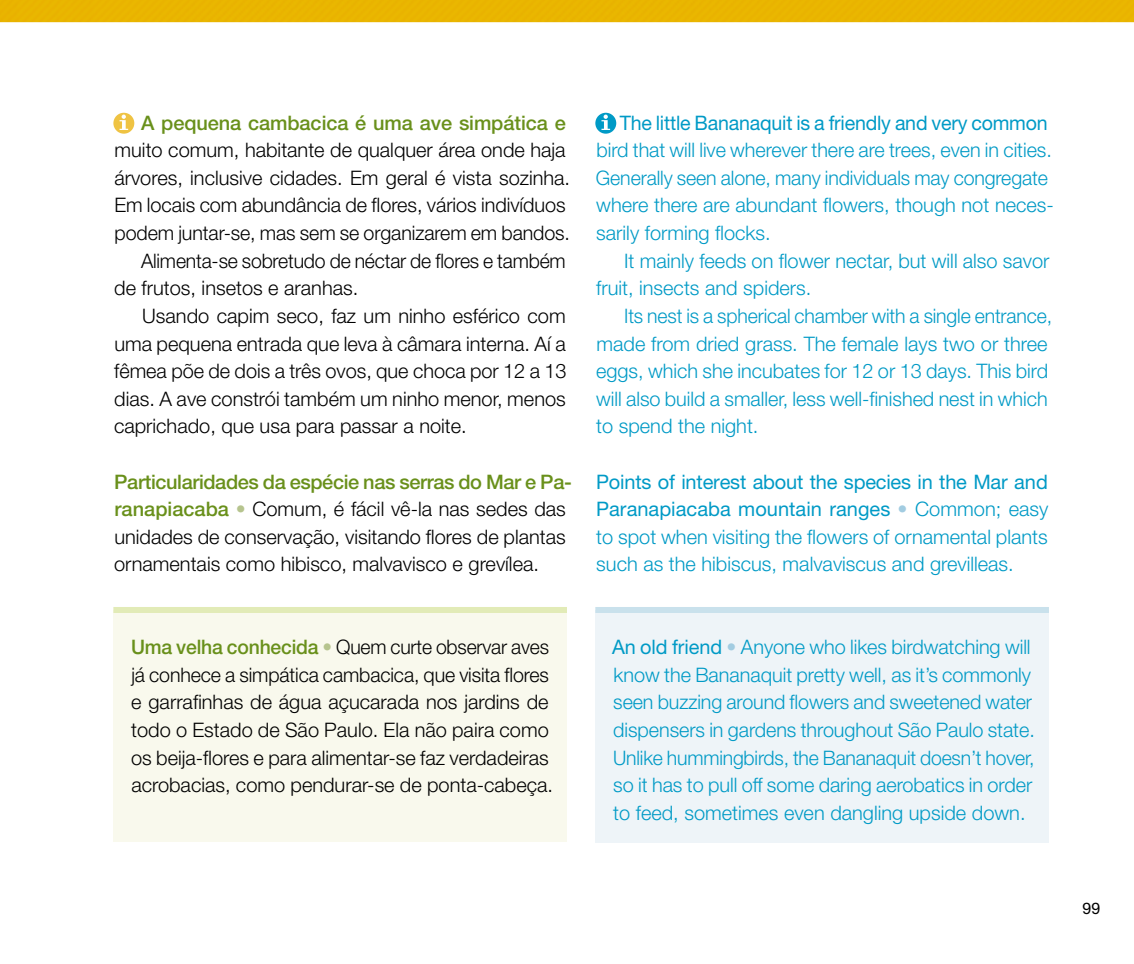
<style>
.page{position:relative;width:1134px;height:964px;background:#fff}
.page>*{position:absolute;margin:0;border:0;box-sizing:border-box;transform-origin:0 0}
._10-Texto_box_EN{font:300 20px/27.6px "Helvetica Neue LT Pro";color:#009ac6}
._08-Texto_com_recuo{font:300 20px/27.6px "Helvetica Neue LT Pro";color:#009ac6}
._12-Texto_com_recuo{font:300 20px/27.6px "Helvetica Neue LT Pro";color:#000}
._06-Texto_box_PT{font:300 20px/27.6px "Helvetica Neue LT Pro";color:#000}
._03-Primeiro_paragra{font:300 20px/27.6px "Helvetica Neue LT Pro";color:#000}
._07-Primeiro_paragra{font:300 20px/27.6px "Helvetica Neue LT Pro";letter-spacing:-.005em;color:#009ac6}
._05-Subtítulo_PT{font:300 20px/27.6px "Helvetica Neue LT Pro";color:#000;text-align:justify}
._09-Subtítulo_EN{font:300 20px/27.6px "Helvetica Neue LT Pro";color:#009ac6;text-align:justify}
.t1{font:16px "Helvetica Neue LT Pro";color:#000}
.s1{font-weight:500;color:#69901b}
.s2{font-weight:500;color:#b6c48e}
.s3{font-weight:400}
.s4{font-weight:400;color:#a2cce1}
</style>
<div class="page">
<div style="left:0;top:0;width:1134px;height:22px;background:#e9b500"></div>
<svg style="left:113px;top:113px;width:21px;height:21px"></svg>
<div style="left:113px;top:610px;width:454px;height:231px;background:#f9f9ed"></div>
<div style="left:113px;top:607px;width:454px;height:6px;background:#e2ebb7"></div>
<svg style="left:595px;top:113px;width:21px;height:21px"></svg>
<div style="left:595px;top:610px;width:454px;height:232px;background:#eef4f8"></div>
<div style="left:595px;top:607px;width:454px;height:6px;background:#c9e1ec"></div>
<p class="_03-Primeiro_paragra" style="left:114px;top:108px;width:457px;text-indent:27px"><span class="s1">A pequena cambacica é uma ave simpática e </span>muito comum, habitante de qualquer área onde haja árvores, inclusive cidades. Em geral é vista sozinha.<br>Em locais com abundância de flores, vários indivíduos podem juntar-se, mas sem se organizarem em bandos.</p>
<p class="_12-Texto_com_recuo" style="left:114px;top:246px;width:453px;text-indent:27px">Alimenta-se sobretudo de néctar de flores e também de frutos, insetos e aranhas.</p>
<p class="_12-Texto_com_recuo" style="left:114px;top:302px;width:454px;text-align:justify;text-indent:28px">Usando capim seco, faz um ninho esférico com uma pequena entrada que leva à câmara interna. Aí a fêmea põe de dois a três ovos, que choca por 12 a 13 dias. A ave constrói também um ninho menor, menos caprichado, que usa para passar a noite.</p>
<p class="_05-Subtítulo_PT" style="left:114px;top:467px;width:455px"><span class="s1">Particularidades da espécie nas serras do Mar e Pa-- ranapiacaba</span> <span class="s2">•</span> Comum, é fácil vê-la nas sedes das unidades de conservação, visitando flores de plantas ornamentais como hibisco, malvavisco e grevílea.</p>
<p class="_07-Primeiro_paragra" style="left:596px;top:108px;width:459px;text-indent:24px"><span class="s3">The little Bananaquit is a friendly and very common </span>bird that will live wherever there are trees, even in cities.<br>Generally seen alone, many individuals may congregate where there are abundant flowers, though not neces&shy;sarily forming flocks.</p>
<p class="_08-Texto_com_recuo" style="left:596px;top:246px;width:455px;text-indent:28px">It mainly feeds on flower nectar, but will also savor fruit, insects and spiders.</p>
<p class="_08-Texto_com_recuo" style="left:596px;top:302px;width:457px;text-indent:28px">Its nest is a spherical chamber with a single entrance, made from dried grass. The female lays two or three eggs, which she incubates for 12 or 13 days. This bird will also build a smaller, less well-finished nest in which to spend the night.</p>
<p class="_09-Subtítulo_EN" style="left:596px;top:467px;width:454px"><span class="s3">Points of interest about the species in the Mar and Paranapiacaba mountain ranges</span> <span class="s4">•</span> Common; easy to spot when visiting the flowers of ornamental plants such as the hibiscus, malvaviscus and grevilleas.</p>
<p class="_06-Texto_box_PT" style="left:131px;top:633px;width:424px"><span class="s1">Uma velha conhecida</span> <span class="s2">•</span> Quem curte observar aves já conhece a simpática cambacica, que visita flores e garrafinhas de água açucarada nos jardins de todo o Estado de São Paulo. Ela não paira como os beija-flores e para alimentar-se faz verdadeiras acrobacias, como pendurar-se de ponta-cabeça.</p>
<p class="_10-Texto_box_EN" style="left:612px;top:633px;width:424px"><span class="s3">An old friend</span> <span class="s4">•</span> Anyone who likes birdwatching will know the Bananaquit pretty well, as it’s commonly seen buzzing around flowers and sweetened water dispensers in gardens throughout São Paulo state.<br>Unlike hummingbirds, the Bananaquit doesn’t hover, so it has to pull off some daring aerobatics in order to feed, sometimes even dangling upside down.</p>
<p class="t1" style="left:1082px;top:898px;width:19px">99</p>
</div>
